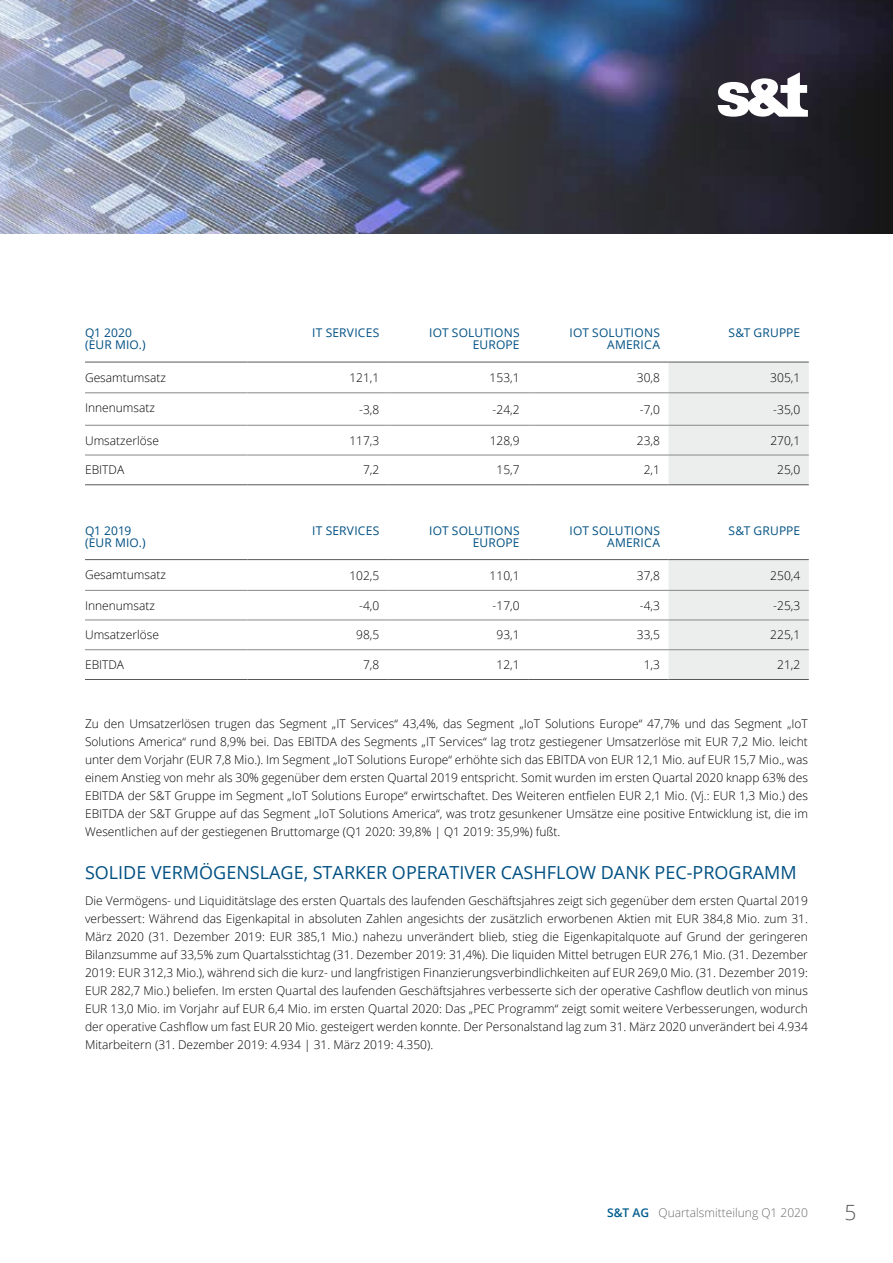
<style>
.page{position:relative;width:893px;height:1263px;background:#fff}
.page>*{position:absolute;margin:0;border:0;box-sizing:border-box;transform-origin:0 0}
.t1{font:300 21px "Open Sans";color:#58585a}
.t2{font:18px "Open Sans";color:#005083}
.t3{font:300 12px/18px "Open Sans";color:#000;text-align:justify}
.t4{font:12px/12px "Open Sans";letter-spacing:.02em;color:#005083;text-align:right}
.t5{font:300 12px "Open Sans";color:#6b6c6e}
.s1{font-weight:600;color:#005c8d}
</style>
<div class="page">
<img style="left:0;top:0;width:893px;height:234px">
<img style="left:0;top:0;width:438px;height:233px">
<svg style="left:718px;top:72px;width:90px;height:45px"></svg>
<div style="left:668px;top:363px;width:141px;height:121px;background:#eceded"></div>
<hr style="left:85px;top:425px;width:162px;height:1px;background:#87888a">
<hr style="left:247px;top:425px;width:141px;height:1px;background:#87888a">
<hr style="left:388px;top:425px;width:140px;height:1px;background:#87888a">
<hr style="left:528px;top:425px;width:140px;height:1px;background:#87888a">
<hr style="left:668px;top:425px;width:141px;height:1px;background:#87888a">
<hr style="left:85px;top:455px;width:162px;height:1px;background:#87888a">
<hr style="left:85px;top:484px;width:162px;height:1px;background:#58585a">
<hr style="left:247px;top:484px;width:141px;height:1px;background:#58585a">
<hr style="left:388px;top:484px;width:140px;height:1px;background:#58585a">
<hr style="left:528px;top:484px;width:140px;height:1px;background:#58585a">
<hr style="left:668px;top:484px;width:141px;height:1px;background:#58585a">
<hr style="left:85px;top:393px;width:162px;height:1px;background:#87888a">
<hr style="left:247px;top:393px;width:141px;height:1px;background:#87888a">
<hr style="left:388px;top:393px;width:140px;height:1px;background:#87888a">
<hr style="left:528px;top:393px;width:140px;height:1px;background:#87888a">
<hr style="left:668px;top:393px;width:141px;height:1px;background:#87888a">
<hr style="left:247px;top:455px;width:141px;height:1px;background:#87888a">
<hr style="left:388px;top:455px;width:140px;height:1px;background:#87888a">
<hr style="left:528px;top:455px;width:140px;height:1px;background:#87888a">
<hr style="left:668px;top:455px;width:141px;height:1px;background:#87888a">
<hr style="left:388px;top:362px;width:140px;height:1px;background:#58585a">
<hr style="left:528px;top:362px;width:140px;height:1px;background:#58585a">
<hr style="left:668px;top:362px;width:141px;height:1px;background:#58585a">
<hr style="left:85px;top:362px;width:162px;height:1px;background:#58585a">
<hr style="left:247px;top:362px;width:141px;height:1px;background:#58585a">
<div style="left:668px;top:560px;width:141px;height:119px;background:#eceded"></div>
<hr style="left:85px;top:620px;width:162px;height:1px;background:#87888a">
<hr style="left:247px;top:620px;width:141px;height:1px;background:#87888a">
<hr style="left:388px;top:620px;width:140px;height:1px;background:#87888a">
<hr style="left:528px;top:620px;width:140px;height:1px;background:#87888a">
<hr style="left:668px;top:620px;width:141px;height:1px;background:#87888a">
<hr style="left:85px;top:649px;width:162px;height:1px;background:#87888a">
<hr style="left:85px;top:679px;width:162px;height:1px;background:#58585a">
<hr style="left:247px;top:679px;width:141px;height:1px;background:#58585a">
<hr style="left:388px;top:679px;width:140px;height:1px;background:#58585a">
<hr style="left:528px;top:679px;width:140px;height:1px;background:#58585a">
<hr style="left:668px;top:679px;width:141px;height:1px;background:#58585a">
<hr style="left:85px;top:590px;width:162px;height:1px;background:#87888a">
<hr style="left:247px;top:590px;width:141px;height:1px;background:#87888a">
<hr style="left:388px;top:590px;width:140px;height:1px;background:#87888a">
<hr style="left:528px;top:590px;width:140px;height:1px;background:#87888a">
<hr style="left:668px;top:590px;width:141px;height:1px;background:#87888a">
<hr style="left:247px;top:649px;width:141px;height:1px;background:#87888a">
<hr style="left:388px;top:649px;width:140px;height:1px;background:#87888a">
<hr style="left:528px;top:649px;width:140px;height:1px;background:#87888a">
<hr style="left:668px;top:649px;width:141px;height:1px;background:#87888a">
<hr style="left:388px;top:559px;width:140px;height:1px;background:#58585a">
<hr style="left:528px;top:559px;width:140px;height:1px;background:#58585a">
<hr style="left:668px;top:559px;width:141px;height:1px;background:#58585a">
<hr style="left:85px;top:559px;width:162px;height:1px;background:#58585a">
<hr style="left:247px;top:559px;width:141px;height:1px;background:#58585a">
<p class="t4" style="left:85px;top:327px;width:62px;text-align:left">Q1 2020 (EUR MIO.)</p>
<p class="t4" style="left:312px;top:327px;width:69px">IT SERVICES</p>
<p class="t4" style="left:429px;top:327px;width:92px">IOT SOLUTIONS<br>EUROPE</p>
<p class="t4" style="left:569px;top:327px;width:92px">IOT SOLUTIONS<br>AMERICA</p>
<p class="t4" style="left:728px;top:327px;width:73px">S&amp;T GRUPPE</p>
<p class="t3" style="left:85px;top:368px;width:83px">Gesamtumsatz</p>
<p class="t3" style="left:349px;top:368px;width:31px">121,1</p>
<p class="t3" style="left:490px;top:368px;width:31px">153,1</p>
<p class="t3" style="left:637px;top:368px;width:25px">30,8</p>
<p class="t3" style="left:770px;top:368px;width:31px">305,1</p>
<p class="t3" style="left:85px;top:398px;width:72px">Innenumsatz</p>
<p class="t3" style="left:359px;top:400px;width:22px">-3,8</p>
<p class="t3" style="left:493px;top:400px;width:28px">-24,2</p>
<p class="t3" style="left:640px;top:400px;width:22px">-7,0</p>
<p class="t3" style="left:773px;top:400px;width:28px">-35,0</p>
<p class="t3" style="left:85px;top:431px;width:75px">Umsatzerlöse</p>
<p class="t3" style="left:349px;top:431px;width:31px">117,3</p>
<p class="t3" style="left:490px;top:431px;width:31px">128,9</p>
<p class="t3" style="left:637px;top:431px;width:25px">23,8</p>
<p class="t3" style="left:770px;top:431px;width:31px">270,1</p>
<p class="t3" style="left:85px;top:461px;width:41px">EBITDA</p>
<p class="t3" style="left:363px;top:461px;width:18px">7,2</p>
<p class="t3" style="left:496px;top:461px;width:25px">15,7</p>
<p class="t3" style="left:644px;top:461px;width:18px">2,1</p>
<p class="t3" style="left:777px;top:461px;width:25px">25,0</p>
<p class="t4" style="left:85px;top:524px;width:62px;text-align:left">Q1 2019 (EUR MIO.)</p>
<p class="t4" style="left:312px;top:524px;width:69px">IT SERVICES</p>
<p class="t4" style="left:429px;top:524px;width:92px">IOT SOLUTIONS<br>EUROPE</p>
<p class="t4" style="left:569px;top:524px;width:92px">IOT SOLUTIONS<br>AMERICA</p>
<p class="t4" style="left:728px;top:524px;width:73px">S&amp;T GRUPPE</p>
<p class="t3" style="left:85px;top:565px;width:83px">Gesamtumsatz</p>
<p class="t3" style="left:349px;top:566px;width:31px">102,5</p>
<p class="t3" style="left:490px;top:566px;width:31px">110,1</p>
<p class="t3" style="left:637px;top:566px;width:25px">37,8</p>
<p class="t3" style="left:770px;top:566px;width:31px">250,4</p>
<p class="t3" style="left:85px;top:596px;width:72px">Innenumsatz</p>
<p class="t3" style="left:359px;top:596px;width:22px">-4,0</p>
<p class="t3" style="left:493px;top:596px;width:28px">-17,0</p>
<p class="t3" style="left:640px;top:596px;width:22px">-4,3</p>
<p class="t3" style="left:773px;top:596px;width:28px">-25,3</p>
<p class="t3" style="left:85px;top:626px;width:75px">Umsatzerlöse</p>
<p class="t3" style="left:356px;top:626px;width:25px">98,5</p>
<p class="t3" style="left:496px;top:626px;width:25px">93,1</p>
<p class="t3" style="left:637px;top:626px;width:25px">33,5</p>
<p class="t3" style="left:770px;top:626px;width:31px">225,1</p>
<p class="t3" style="left:85px;top:655px;width:41px">EBITDA</p>
<p class="t3" style="left:363px;top:655px;width:18px">7,8</p>
<p class="t3" style="left:496px;top:655px;width:25px">12,1</p>
<p class="t3" style="left:644px;top:655px;width:18px">1,3</p>
<p class="t3" style="left:777px;top:655px;width:25px">21,2</p>
<p class="t3" style="left:85px;top:715px;width:724px">Zu den Umsatzerlösen trugen das Segment „IT Services“ 43,4%, das Segment „IoT Solutions Europe“ 47,7% und das Segment „IoT Solutions America“ rund 8,9% bei. Das EBITDA des Segments „IT Services“ lag trotz gestiegener Umsatzerlöse mit EUR 7,2 Mio. leicht unter dem Vorjahr (EUR 7,8 Mio.). Im Segment „IoT Solutions Europe“ erhöhte sich das EBITDA von EUR 12,1 Mio. auf EUR 15,7 Mio., was einem Anstieg von mehr als 30% gegenüber dem ersten Quartal 2019 entspricht. Somit wurden im ersten Quartal 2020 knapp 63% des EBITDA der S&amp;T Gruppe im Segment „IoT Solutions Europe“ erwirtschaftet. Des Weiteren entfielen EUR 2,1 Mio. (Vj.: EUR 1,3 Mio.) des EBITDA der S&amp;T Gruppe auf das Segment „IoT Solutions America“, was trotz gesunkener Umsätze eine positive Entwicklung ist, die im Wesentlichen auf der gestiegenen Bruttomarge (Q1 2020: 39,8% | Q1 2019: 35,9%) fußt.</p>
<h2 class="t2" style="left:85px;top:860px;width:713px">SOLIDE VERMÖGENSLAGE, STARKER OPERATIVER CASHFLOW DANK PEC-PROGRAMM</h2>
<p class="t3" style="left:85px;top:891px;width:724px">Die Vermögens- und Liquiditätslage des ersten Quartals des laufenden Geschäftsjahres zeigt sich gegenüber dem ersten Quartal 2019 verbessert: Während das Eigenkapital in absoluten Zahlen angesichts der zusätzlich erworbenen Aktien mit EUR 384,8 Mio. zum 31.<br>März 2020 (31. Dezember 2019: EUR 385,1 Mio.) nahezu unverändert blieb, stieg die Eigenkapitalquote auf Grund der geringeren Bilanzsumme auf 33,5% zum Quartalsstichtag (31. Dezember 2019: 31,4%). Die liquiden Mittel betrugen EUR 276,1 Mio. (31. Dezember 2019: EUR 312,3 Mio.), während sich die kurz- und langfristigen Finanzierungsverbindlichkeiten auf EUR 269,0 Mio. (31. Dezember 2019:<br>EUR 282,7 Mio.) beliefen. Im ersten Quartal des laufenden Geschäftsjahres verbesserte sich der operative Cashflow deutlich von minus EUR 13,0 Mio. im Vorjahr auf EUR 6,4 Mio. im ersten Quartal 2020: Das „PEC Programm“ zeigt somit weitere Verbesserungen, wodurch der operative Cashflow um fast EUR 20 Mio. gesteigert werden konnte. Der Personalstand lag zum 31. März 2020 unverändert bei 4.934<br>Mitarbeitern (31. Dezember 2019: 4.934 | 31. März 2019: 4.350).</p>
<p class="t5" style="left:607px;top:1204px;width:202px"><span class="s1">S&amp;T AG</span> Quartalsmitteilung Q1 2020</p>
<h1 class="t1" style="left:844px;top:1197px;width:13px">5</h1>
</div>
